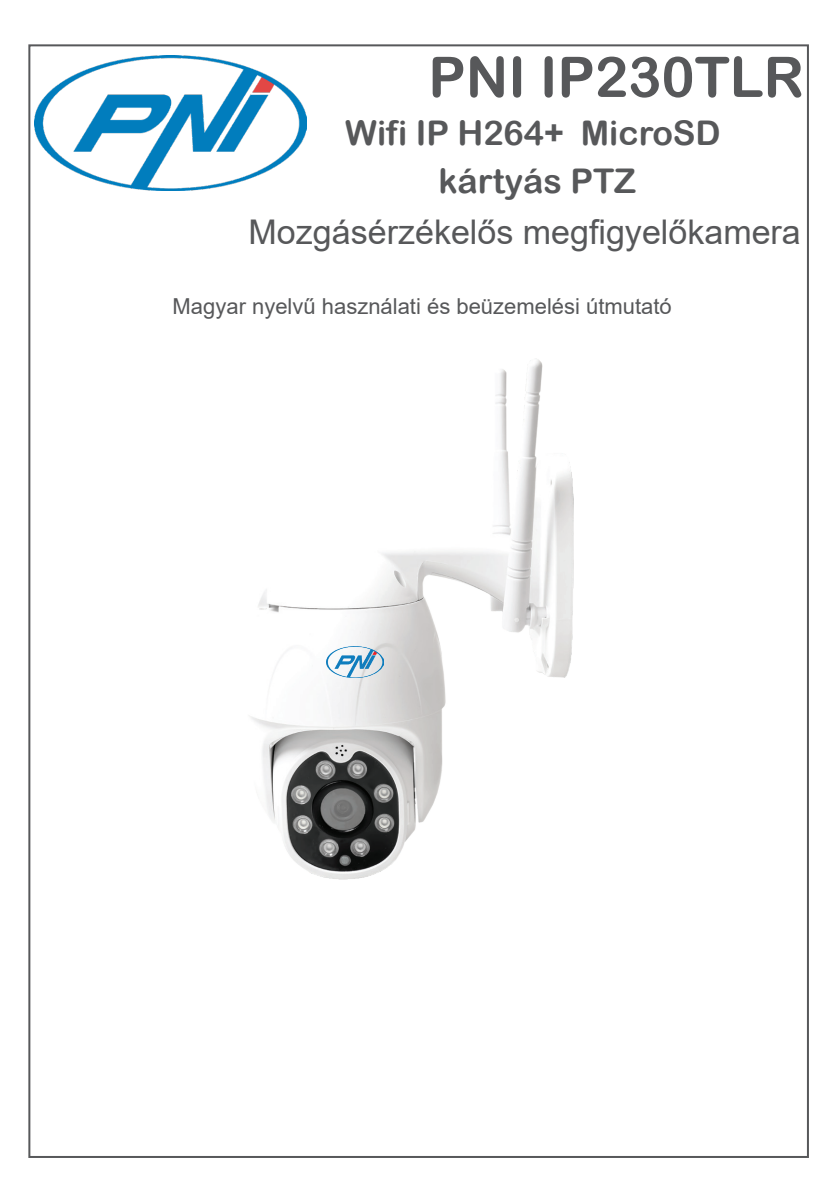
<style>
.page{position:relative;width:840px;height:1191px;background:#fff}
.page>*{position:absolute;margin:0;border:0;box-sizing:border-box;transform-origin:0 0}
.Bold_title{font:56px "Arial Rounded MT Bold";color:#57585a}
.t1{font:34px "Arial";color:#57585a}
.t2{font:34px/48px "Arial Rounded MT Bold";color:#57585a;text-align:center}
.t3{font:22px "Arial";color:#57585a}
</style>
<div class="page">
<img style="left:250px;top:359px;width:324px;height:521px">
<img style="left:326px;top:646px;width:57px;height:31px">
<img style="left:34px;top:55px;width:272px;height:135px">
<p class="Bold_title" style="left:428px;top:44px;width:377px">PNI IP230TLR</p>
<h2 class="t2" style="left:345px;top:108px;width:377px">Wifi IP H264+ MicroSD kártyás PTZ</h2>
<h2 class="t1" style="left:248px;top:214px;width:553px">Mozgásérzékelős megfigyelőkamera</h2>
<p class="t3" style="left:172px;top:294px;width:500px">Magyar nyelvű használati és beüzemelési útmutató</p>
</div>
